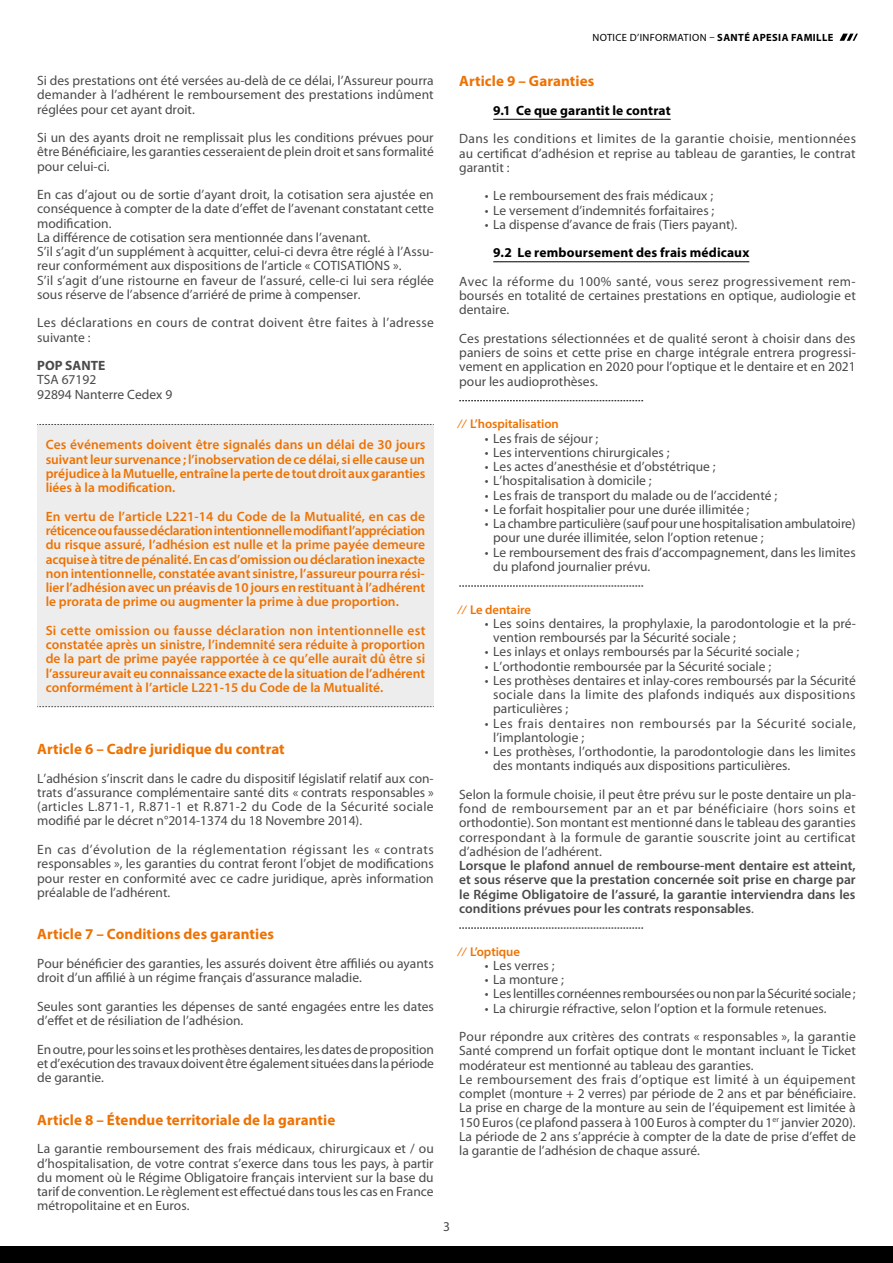
<style>
.page{position:relative;width:893px;height:1263px;background:#fff}
.page>*{position:absolute;margin:0;border:0;box-sizing:border-box;transform-origin:0 0}
.t1{font:700 15px "Myriad Pro";letter-spacing:.005em;color:#ee7203}
.t2{font:13.5px/14.2px "Myriad Pro";color:#4a4a49;text-align:justify}
.t3{font:600 13.5px/14.2px "Myriad Pro";color:#ee7203;text-align:justify}
.t4{font:600 13.5px/14.2px "Myriad Pro";color:#4a4a49;text-align:justify}
.t5{font:13.5px/14.2px "Myriad Pro";letter-spacing:.035em;color:#4a4a49}
.t6{font:13.5px/14.2px "Myriad Pro";letter-spacing:.02em;color:#4a4a49}
.t7{font:700 13.5px "Myriad Pro";letter-spacing:.01em;color:#000}
.t8{font:700 13.5px "Myriad Pro";color:#4a4a49}
.t9{font:600 12.75px "Myriad Pro";letter-spacing:-.005em;color:#ee7203}
.t10{font:10.5px "Myriad Pro";letter-spacing:.035em;color:#000}
.s1{font-weight:700}
.s2{font-weight:400}
</style>
<div class="page">
<svg style="left:839px;top:34px;width:19px;height:7px"></svg>
<div style="left:0;top:1246px;width:893px;height:17px;background:#000"></div>
<div style="left:37px;top:424px;width:397px;height:283px;background:#ededed"></div>
<svg style="left:37px;top:424px;width:397px;height:1px"></svg>
<svg style="left:37px;top:706px;width:397px;height:1px"></svg>
<hr style="left:493px;top:119px;width:178px;height:1px;background:#000">
<hr style="left:493px;top:261px;width:256px;height:1px;background:#000">
<svg style="left:459px;top:400px;width:184px;height:1px"></svg>
<svg style="left:459px;top:586px;width:184px;height:1px"></svg>
<svg style="left:459px;top:928px;width:184px;height:1px"></svg>
<p class="t10" style="left:592px;top:31px;width:242px">NOTICE D’INFORMATION – <span class="s1">SANTÉ APESIA FAMILLE</span></p>
<p class="t2" style="left:37px;top:74px;width:398px">Si des prestations ont été versées au-delà de ce délai, l’Assureur pourra demander à l’adhérent le remboursement des prestations indûment réglées pour cet ayant droit.</p>
<p class="t2" style="left:37px;top:131px;width:398px">Si un des ayants droit ne remplissait plus les conditions prévues pour être Bénéficiaire, les garanties cesseraient de plein droit et sans formalité pour celui-ci.</p>
<p class="t2" style="left:37px;top:188px;width:398px;text-align:left">En cas d’ajout ou de sortie d’ayant droit, la cotisation sera ajustée en conséquence à compter de la date d’effet de l’avenant constatant cette modification.<br>La différence de cotisation sera mentionnée dans l’avenant.<br>S’il s’agit d’un supplément à acquitter, celui-ci devra être réglé à l’Assu&shy;reur conformément aux dispositions de l’article « COTISATIONS ».<br>S’il s’agit d’une ristourne en faveur de l’assuré, celle-ci lui sera réglée sous réserve de l’absence d’arriéré de prime à compenser.</p>
<p class="t6" style="left:37px;top:316px;width:398px">Les déclarations en cours de contrat doivent être faites à l’adresse suivante :</p>
<p class="t8" style="left:37px;top:357px;width:70px">POP SANTE</p>
<p class="t2" style="left:37px;top:373px;width:137px">TSA 67192<br>92894 Nanterre Cedex 9</p>
<p class="t3" style="left:46px;top:437px;width:381px">Ces événements doivent être signalés dans un délai de 30 jours suivant leur survenance ; l’inobservation de ce délai, si elle cause un préjudice à la Mutuelle, entraîne la perte de tout droit aux garanties liées à la modification.</p>
<p class="t3" style="left:46px;top:509px;width:381px">En vertu de l’article L221-14 du Code de la Mutualité, en cas de réticence ou fausse déclaration intentionnelle modifiant l’appréciation du risque assuré, l’adhésion est nulle et la prime payée demeure acquise à titre de pénalité. En cas d’omission ou déclaration inexacte non intentionnelle, constatée avant sinistre, l’assureur pourra rési&shy;lier l’adhésion avec un préavis de 10 jours en restituant à l’adhérent le prorata de prime ou augmenter la prime à due proportion.</p>
<p class="t3" style="left:46px;top:623px;width:381px">Si cette omission ou fausse déclaration non intentionnelle est constatée après un sinistre, l’indemnité sera réduite à proportion de la part de prime payée rapportée à ce qu’elle aurait dû être si l’assureur avait eu connaissance exacte de la situation de l’adhérent conformément à l’article L221-15 du Code de la Mutualité.</p>
<p class="t1" style="left:37px;top:739px;width:249px">Article 6 – Cadre juridique du contrat</p>
<p class="t2" style="left:37px;top:771px;width:398px">L’adhésion s’inscrit dans le cadre du dispositif législatif relatif aux con&shy;trats d’assurance complémentaire santé dits « contrats responsables » (articles L.871-1, R.871-1 et R.871-2 du Code de la Sécurité sociale modifié par le décret n°2014-1374 du 18 Novembre 2014).</p>
<p class="t2" style="left:37px;top:842px;width:398px">En cas d’évolution de la réglementation régissant les « contrats responsables », les garanties du contrat feront l’objet de modifications pour rester en conformité avec ce cadre juridique, après information préalable de l’adhérent.</p>
<p class="t1" style="left:37px;top:925px;width:238px">Article 7 – Conditions des garanties</p>
<p class="t2" style="left:37px;top:956px;width:398px">Pour bénéficier des garanties, les assurés doivent être affiliés ou ayants droit d’un affilié à un régime français d’assurance maladie.</p>
<p class="t2" style="left:37px;top:999px;width:398px">Seules sont garanties les dépenses de santé engagées entre les dates d’effet et de résiliation de l’adhésion.</p>
<p class="t2" style="left:37px;top:1042px;width:398px">En outre, pour les soins et les prothèses dentaires, les dates de proposition et d’exécution des travaux doivent être également situées dans la période de garantie.</p>
<p class="t1" style="left:37px;top:1110px;width:300px">Article 8 – Étendue territoriale de la garantie</p>
<p class="t2" style="left:37px;top:1142px;width:398px">La garantie remboursement des frais médicaux, chirurgicaux et / ou d’hospitalisation, de votre contrat s’exerce dans tous les pays, à partir du moment où le Régime Obligatoire français intervient sur la base du tarif de convention. Le règlement est effectué dans tous les cas en France métropolitaine et en Euros.</p>
<p class="t1" style="left:459px;top:71px;width:137px">Article 9 – Garanties</p>
<p class="t7" style="left:493px;top:101px;width:179px">9.1 Ce que garantit le contrat</p>
<p class="t2" style="left:459px;top:132px;width:398px">Dans les conditions et limites de la garantie choisie, mentionnées au certificat d’adhésion et reprise au tableau de garanties, le contrat garantit :</p>
<p class="t2" style="left:485px;top:189px;width:230px">• Le remboursement des frais médicaux ;</p>
<p class="t2" style="left:485px;top:203px;width:231px">• Le versement d’indemnités forfaitaires ;</p>
<p class="t2" style="left:485px;top:217px;width:254px">• La dispense d’avance de frais (Tiers payant).</p>
<p class="t7" style="left:493px;top:244px;width:258px">9.2 Le remboursement des frais médicaux</p>
<p class="t2" style="left:459px;top:274px;width:398px">Avec la réforme du 100% santé, vous serez progressivement rem&shy;boursés en totalité de certaines prestations en optique, audiologie et dentaire.</p>
<p class="t2" style="left:459px;top:331px;width:398px">Ces prestations sélectionnées et de qualité seront à choisir dans des paniers de soins et cette prise en charge intégrale entrera progressi&shy;vement en application en 2020 pour l’optique et le dentaire et en 2021 pour les audioprothèses.</p>
<p class="t9" style="left:459px;top:416px;width:101px">⁄ ⁄ L’hospitalisation</p>
<p class="t2" style="left:485px;top:431px;width:115px">• Les frais de séjour ;</p>
<p class="t2" style="left:485px;top:445px;width:186px">• Les interventions chirurgicales ;</p>
<p class="t2" style="left:485px;top:460px;width:232px">• Les actes d’anesthésie et d’obstétrique ;</p>
<p class="t2" style="left:485px;top:474px;width:168px">• L’hospitalisation à domicile ;</p>
<p class="t2" style="left:485px;top:488px;width:294px">• Les frais de transport du malade ou de l’accidenté ;</p>
<p class="t2" style="left:485px;top:502px;width:266px">• Le forfait hospitalier pour une durée illimitée ;</p>
<p class="t2" style="left:493px;top:517px;width:364px;text-indent:-9px">• La chambre particulière (sauf pour une hospitalisation ambulatoire) pour une durée illimitée, selon l’option retenue ;</p>
<p class="t2" style="left:493px;top:545px;width:364px;text-indent:-9px">• Le remboursement des frais d’accompagnement, dans les limites du plafond journalier prévu.</p>
<p class="t9" style="left:459px;top:601px;width:73px">⁄ ⁄ Le dentaire</p>
<p class="t2" style="left:493px;top:616px;width:364px;text-indent:-9px">• Les soins dentaires, la prophylaxie, la parodontologie et la pré&shy;vention remboursés par la Sécurité sociale ;</p>
<p class="t2" style="left:485px;top:645px;width:316px">• Les inlays et onlays remboursés par la Sécurité sociale ;</p>
<p class="t2" style="left:485px;top:659px;width:288px">• L’orthodontie remboursée par la Sécurité sociale ;</p>
<p class="t2" style="left:493px;top:673px;width:364px;text-indent:-9px">• Les prothèses dentaires et inlay-cores remboursés par la Sécurité sociale dans la limite des plafonds indiqués aux dispositions particulières ;</p>
<p class="t5" style="left:493px;top:716px;width:364px;text-indent:-9px">• Les frais dentaires non remboursés par la Sécurité sociale, l’implantologie ;</p>
<p class="t2" style="left:493px;top:745px;width:364px;text-indent:-9px">• Les prothèses, l’orthodontie, la parodontologie dans les limites des montants indiqués aux dispositions particulières.</p>
<p class="t2" style="left:459px;top:787px;width:398px">Selon la formule choisie, il peut être prévu sur le poste dentaire un pla&shy;fond de remboursement par an et par bénéficiaire (hors soins et orthodontie). Son montant est mentionné dans le tableau des garanties correspondant à la formule de garantie souscrite joint au certificat d’adhésion de l’adhérent.</p>
<p class="t4" style="left:459px;top:858px;width:398px">Lorsque le plafond annuel de rembourse-ment dentaire est atteint, et sous réserve que la prestation concernée soit prise en charge par le Régime Obligatoire de l’assuré, la garantie interviendra dans les conditions prévues pour les contrats responsables<span class="s2">.</span></p>
<p class="t9" style="left:459px;top:943px;width:62px">⁄ ⁄ L’optique</p>
<p class="t2" style="left:485px;top:958px;width:71px">• Les verres ;</p>
<p class="t2" style="left:485px;top:973px;width:81px">• La monture ;</p>
<p class="t2" style="left:485px;top:987px;width:372px">• Les lentilles cornéennes remboursées ou non par la Sécurité sociale;</p>
<p class="t2" style="left:459px;top:994px;width:398px;line-height:28.5px;text-align:center">• La chirurgie réfractive, selon l’option et la formule retenues.<br>Pour répondre aux critères des contrats « responsables », la garantie</p>
<p class="t2" style="left:459px;top:1044px;width:398px;text-align:left">Santé comprend un forfait optique dont le montant incluant le Ticket modérateur est mentionné au tableau des garanties.<br>Le remboursement des frais d’optique est limité à un équipement complet (monture + 2 verres) par période de 2 ans et par bénéficiaire.<br>La prise en charge de la monture au sein de l’équipement est limitée à 150 Euros (ce plafond passera à 100 Euros à compter du 1<sup>er</sup> janvier 2020).<br>La période de 2 ans s’apprécie à compter de la date de prise d’effet de la garantie de l’adhésion de chaque assuré.</p>
<p class="t2" style="left:443px;top:1219px;width:8px">3</p>
</div>
